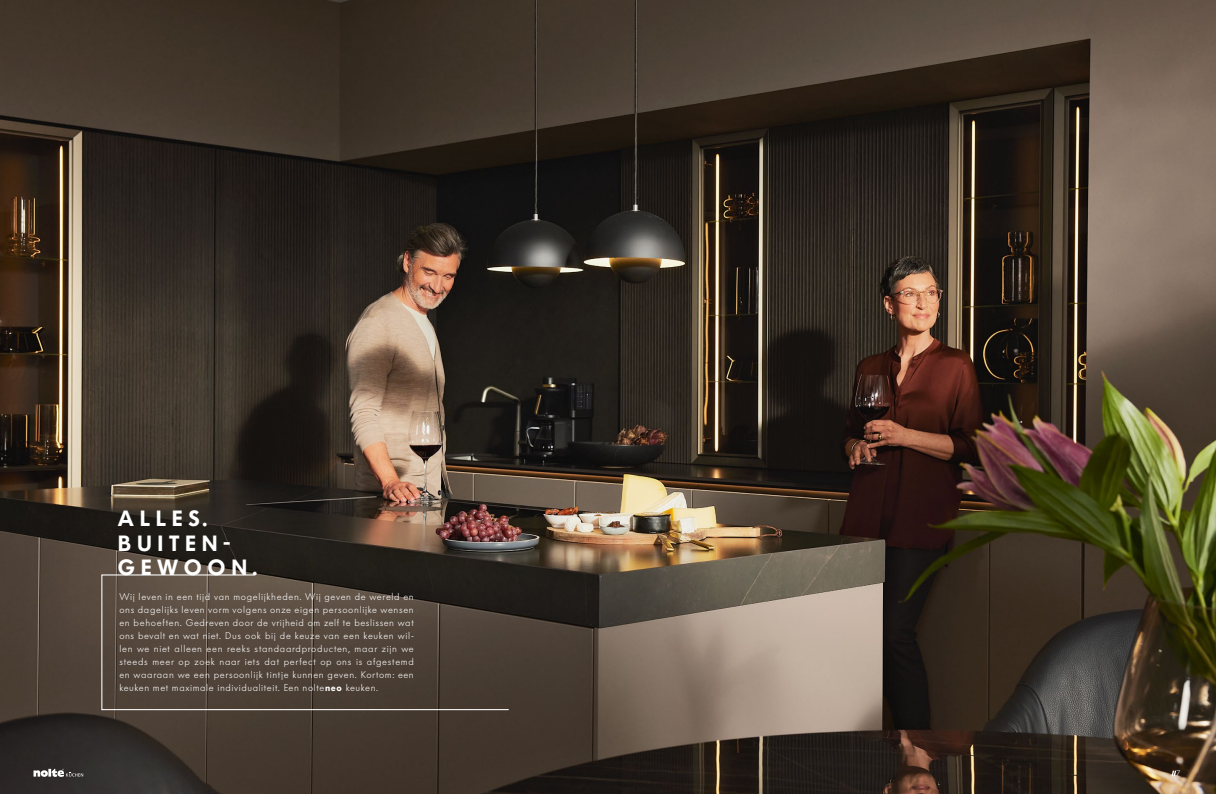
<style>
.page{position:relative;width:1216px;height:794px;background:#fff}
.page>*{position:absolute;margin:0;border:0;box-sizing:border-box;transform-origin:0 0}
.t1{font:600 21.88px/24.5px "Futura BQ";letter-spacing:.26em;color:#fff}
.t2{font:300 9.62px/13.1px "Futura BQ";letter-spacing:.06em;color:#fff;text-align:justify}
.t3{font:300 7.88px "Futura BQ";color:#fff}
.s1{font-weight:600}
</style>
<div class="page">
<img style="left:0;top:0;width:1215px;height:794px">
<svg style="left:34px;top:769px;width:49px;height:8px"></svg>
<svg style="left:1171px;top:770px;width:5px;height:6px"></svg>
<svg style="left:101px;top:574px;width:409px;height:136px;background:#50443a"></svg>
<h1 class="t1" style="left:118px;top:506px;width:141px">ALLES.<br>BUITEN-<br>GEWOON.</h1>
<p class="t2" style="left:119px;top:589px;width:296px">Wij leven in een tijd van mogelijkheden. Wij geven de wereld en ons dagelijks leven vorm volgens onze eigen persoonlijke wensen en behoeften. Gedreven door de vrijheid om zelf te beslissen wat ons bevalt en wat niet. Dus ook bij de keuze van een keuken wil&shy;len we niet alleen een reeks standaardproducten, maar zijn we steeds meer op zoek naar iets dat perfect op ons is afgestemd en waaraan we een persoonlijk tintje kunnen geven. Kortom: een keuken met maximale individualiteit. Een nolte<span class="s1">neo</span> keuken.</p>
<p class="t3" style="left:1176px;top:768px;width:6px">7</p>
</div>
